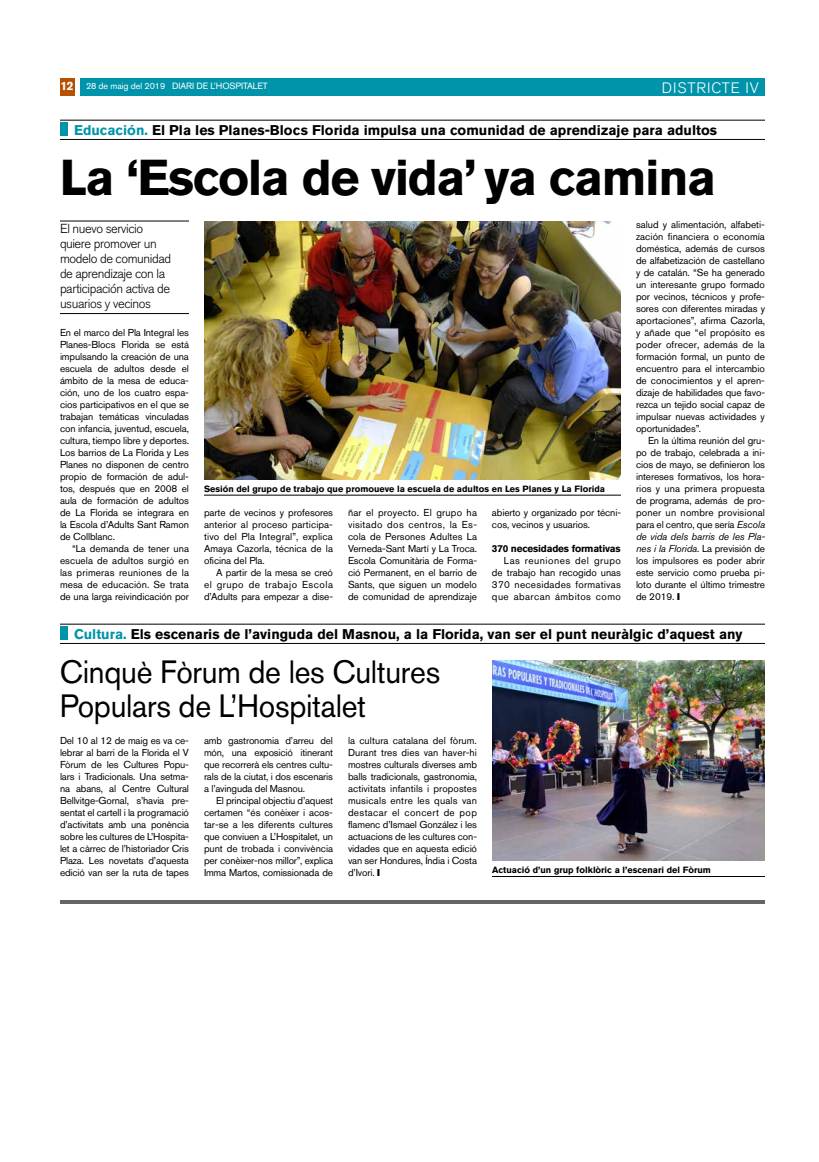
<style>
.page{position:relative;width:819px;height:1162px;background:#fff}
.page>*{position:absolute;margin:0;border:0;box-sizing:border-box;transform-origin:0 0}
.t1{font:700 50px "Akzidenz Grotesk BQ";letter-spacing:-.03em;color:#000}
.t2{font:32px/34px "Akzidenz Grotesk BQ";letter-spacing:-.01em;color:#000;scale:.95 1}
.t3{font:300 15px "Akzidenz Grotesk BQ";letter-spacing:.06em;color:#fff}
.t4{font:700 14px "Akzidenz Grotesk BQ";color:#000}
.t5{font:300 13px/15px "Akzidenz Grotesk BQ";letter-spacing:-.03em;color:#000}
.t6{font:700 12px "Akzidenz Grotesk BQ";color:#fff}
.t7{font:10px/12px "Akzidenz Grotesk BQ";letter-spacing:-.01em;color:#000;text-align:justify}
.t8{font:700 10px "Akzidenz Grotesk BQ";letter-spacing:-.02em;color:#000}
.t9{font:700 9px "Akzidenz Grotesk BQ";color:#000}
.t10{font:9px "Akzidenz Grotesk BQ";letter-spacing:-.01em;color:#fff}
.s1{color:#0094aa}
.s2{font-style:italic}
</style>
<div class="page">
<div style="left:80px;top:78px;width:685px;height:18px;background:#0094aa"></div>
<div style="left:60px;top:78px;width:14px;height:18px;background:#b55103"></div>
<hr style="left:60px;top:900px;width:705px;height:4px;background:#666">
<hr style="left:60px;top:221px;width:129px;height:1px;background:#000">
<hr style="left:60px;top:313px;width:129px;height:1px;background:#000">
<img style="left:204px;top:221px;width:417px;height:259px">
<hr style="left:204px;top:495px;width:417px;height:1px;background:#000">
<hr style="left:60px;top:120px;width:705px;height:1px;background:#000">
<hr style="left:60px;top:139px;width:705px;height:1px;background:#000">
<div style="left:60px;top:122px;width:8px;height:14px;background:#0094aa"></div>
<hr style="left:60px;top:624px;width:705px;height:1px;background:#000">
<hr style="left:60px;top:643px;width:705px;height:1px;background:#000">
<div style="left:60px;top:626px;width:8px;height:14px;background:#0094aa"></div>
<img style="left:492px;top:660px;width:273px;height:200px">
<hr style="left:492px;top:876px;width:273px;height:1px;background:#000">
<p class="t6" style="left:60px;top:79px;width:15px">12</p>
<p class="t10" style="left:86px;top:81px;width:183px">28 de maig del 2019 DIARI DE L’HOSPITALET</p>
<h3 class="t3" style="left:662px;top:79px;width:99px">DISTRICTE IV</h3>
<h3 class="t4" style="left:74px;top:122px;width:645px"><span class="s1">Educación.</span> El Pla les Planes-Blocs Florida impulsa una comunidad de aprendizaje para adultos</h3>
<h1 class="t1" style="left:60px;top:149px;width:658px">La ‘Escola de vida’ ya camina</h1>
<h3 class="t5" style="left:60px;top:221px;width:113px">El nuevo servicio quiere promover un modelo de comunidad de aprendizaje con la participación activa de usuarios y vecinos</h3>
<p class="t7" style="left:60px;top:326px;width:131px">En el marco del Pla Integral les Planes-Blocs Florida se está impulsando la creación de una escuela de adultos desde el ámbito de la mesa de educa&shy;ción, uno de los cuatro espa&shy;cios participativos en el que se trabajan temáticas vinculadas con infancia, juventud, escuela, cultura, tiempo libre y deportes.<br>Los barrios de La Florida y Les Planes no disponen de centro propio de formación de adul&shy;tos, después que en 2008 el aula de formación de adultos de La Florida se integrara en la Escola d’Adults Sant Ramon de Collblanc.</p>
<p class="t7" style="left:60px;top:542px;width:131px;text-indent:12px">“La demanda de tener una escuela de adultos surgió en las primeras reuniones de la mesa de educación. Se trata de una larga reivindicación por</p>
<p class="t9" style="left:204px;top:484px;width:403px">Sesión del grupo de trabajo que promoueve la escuela de adultos en Les Planes y La Florida</p>
<p class="t7" style="left:204px;top:506px;width:131px">parte de vecinos y profesores anterior al proceso participa&shy;tivo del Pla Integral”, explica Amaya Cazorla, técnica de la oficina del Pla.</p>
<p class="t7" style="left:204px;top:566px;width:131px;text-indent:12px">A partir de la mesa se creó el grupo de trabajo Escola d’Adults para empezar a dise-</p>
<p class="t7" style="left:348px;top:506px;width:131px">ñar el proyecto. El grupo ha visitado dos centros, la Es&shy;cola de Persones Adultes La Verneda-Sant Martí y La Troca.<br>Escola Comunitària de Forma&shy;ció Permanent, en el barrio de Sants, que siguen un modelo de comunidad de aprendizaje</p>
<p class="t7" style="left:492px;top:506px;width:131px">abierto y organizado por técni&shy;cos, vecinos y usuarios.</p>
<p class="t8" style="left:492px;top:543px;width:130px">370 necesidades formativas</p>
<p class="t7" style="left:492px;top:554px;width:131px;text-indent:12px">Las reuniones del grupo de trabajo han recogido unas 370 necesidades formativas que abarcan ámbitos como</p>
<p class="t7" style="left:636px;top:218px;width:131px">salud y alimentación, alfabeti&shy;zación financiera o economía doméstica, además de cursos de alfabetización de castellano y de catalán. “Se ha generado un interesante grupo formado por vecinos, técnicos y profe&shy;sores con diferentes miradas y aportaciones”, afirma Cazorla, y añade que “el propósito es poder ofrecer, además de la formación formal, un punto de encuentro para el intercambio de conocimientos y el apren&shy;dizaje de habilidades que favo&shy;rezca un tejido social capaz de impulsar nuevas actividades y oportunidades”.</p>
<p class="t7" style="left:636px;top:434px;width:131px;text-indent:12px">En la última reunión del gru&shy;po de trabajo, celebrada a ini&shy;cios de mayo, se definieron los intereses formativos, los hora&shy;rios y una primera propuesta de programa, además de pro&shy;poner un nombre provisional para el centro, que sería <span class="s2">Escola de vida dels barris de les Pla&shy;nes i la Florida</span>. La previsión de los impulsores es poder abrir este servicio como prueba pi&shy;loto durante el último trimestre de 2019.</p>
<h3 class="t4" style="left:74px;top:626px;width:670px"><span class="s1">Cultura.</span> Els escenaris de l’avinguda del Masnou, a la Florida, van ser el punt neuràlgic d’aquest any</h3>
<h2 class="t2" style="left:60px;top:654px;width:402px">Cinquè Fòrum de les Cultures<br>Populars de L’Hospitalet</h2>
<p class="t7" style="left:60px;top:734px;width:131px">Del 10 al 12 de maig es va ce&shy;lebrar al barri de la Florida el V Fòrum de les Cultures Popu&shy;lars i Tradicionals. Una setma&shy;na abans, al Centre Cultural Bellvitge-Gornal, s’havia pre&shy;sentat el cartell i la programació d’activitats amb una ponència sobre les cultures de L’Hospita&shy;let a càrrec de l’historiador Cris Plaza. Les novetats d’aquesta edició van ser la ruta de tapes</p>
<p class="t7" style="left:204px;top:734px;width:131px">amb gastronomia d’arreu del món, una exposició itinerant que recorrerà els centres cultu&shy;rals de la ciutat, i dos escenaris a l’avinguda del Masnou.</p>
<p class="t7" style="left:348px;top:734px;width:131px">la cultura catalana del fòrum.<br>Durant tres dies van haver-hi mostres culturals diverses amb balls tradicionals, gastronomia, activitats infantils i propostes musicals entre les quals van destacar el concert de pop flamenc d’Ismael González i les actuacions de les cultures con&shy;vidades que en aquesta edició van ser Hondures, Índia i Costa d’Ivori.</p>
<p class="t7" style="left:204px;top:794px;width:131px;text-indent:12px">El principal objectiu d’aquest certamen “és conèixer i acos&shy;tar-se a les diferents cultures que conviuen a L’Hospitalet, un punt de trobada i convivència per conèixer-nos millor”, explica Imma Martos, comissionada de</p>
<p class="t9" style="left:492px;top:865px;width:220px">Actuació d’un grup folklòric a l’escenari del Fòrum</p>
</div>
